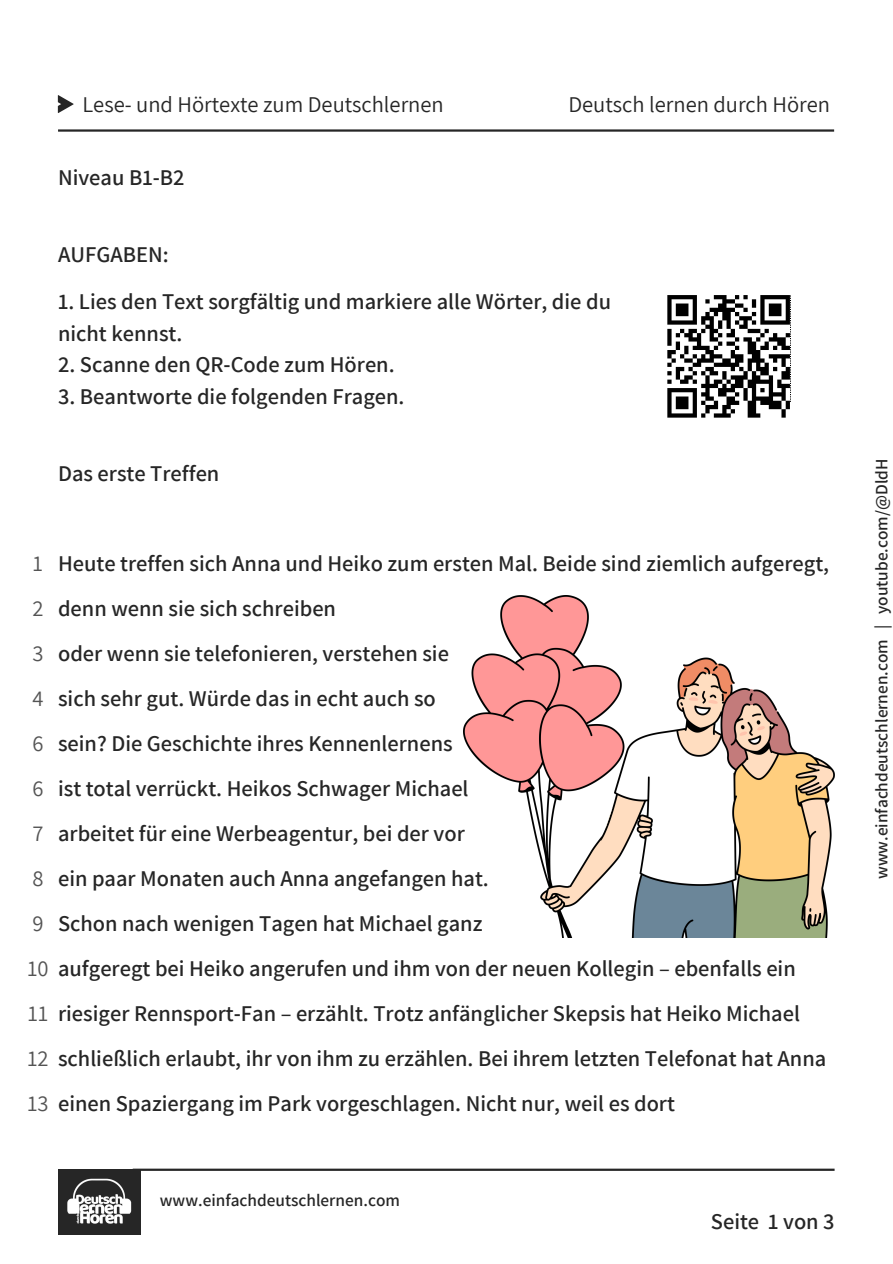
<style>
.page{position:relative;width:893px;height:1264px;background:#fff}
.page>*{position:absolute;margin:0;border:0;box-sizing:border-box;transform-origin:0 0}
.t1{font:600 22.5px/31.5px "Assistant";color:#262626}
.t2{font:22.5px "Assistant";color:#262626}
.t3{font:22.5px/45px "Assistant";color:#545454;text-align:justify}
.t4{font:600 17.4px "Assistant";color:#262626}
.s1{font-weight:400;color:#545454}
</style>
<div class="page">
<hr style="left:58px;top:129px;width:776px;height:3px;background:#262626">
<svg style="left:58px;top:95px;width:16px;height:18px"></svg>
<hr style="left:133px;top:1168px;width:701px;height:2px;background:#262626">
<div style="left:58px;top:1168px;width:83px;height:66px;background:#262626"></div>
<img style="left:66px;top:1178px;width:66px;height:57px">
<svg style="left:667px;top:295px;width:123px;height:122px"></svg>
<img style="left:464px;top:595px;width:370px;height:342px">
<p class="t2" style="left:82px;top:89px;width:363px">Lese- und Hörtexte zum Deutschlernen</p>
<p class="t2" style="left:568px;top:89px;width:263px">Deutsch lernen durch Hören</p>
<p class="t1" style="left:58px;top:161px;width:128px">Niveau B1-B2</p>
<p class="t1" style="left:58px;top:238px;width:112px">AUFGABEN:</p>
<p class="t1" style="left:58px;top:285px;width:554px">1. Lies den Text sorgfältig und markiere alle Wörter, die du nicht kennst.</p>
<p class="t1" style="left:58px;top:348px;width:338px">2. Scanne den QR-Code zum Hören.</p>
<p class="t1" style="left:58px;top:380px;width:348px">3. Beantworte die folgenden Fragen.</p>
<p class="t1" style="left:58px;top:457px;width:163px">Das erste Treffen</p>
<p class="t1" style="left:58px;top:547px;width:772px">Heute treffen sich Anna und Heiko zum ersten Mal. Beide sind ziemlich aufgeregt,</p>
<p class="t1" style="left:58px;top:592px;width:279px">denn wenn sie sich schreiben</p>
<p class="t1" style="left:58px;top:637px;width:392px">oder wenn sie telefonieren, verstehen sie</p>
<p class="t1" style="left:58px;top:682px;width:379px">sich sehr gut. Würde das in echt auch so</p>
<p class="t1" style="left:58px;top:727px;width:396px">sein? Die Geschichte ihres Kennenlernens</p>
<p class="t1" style="left:58px;top:772px;width:412px">ist total verrückt. Heikos Schwager Michael</p>
<p class="t1" style="left:58px;top:817px;width:408px">arbeitet für eine Werbeagentur, bei der vor</p>
<p class="t1" style="left:58px;top:862px;width:432px">ein paar Monaten auch Anna angefangen hat.</p>
<p class="t1" style="left:58px;top:907px;width:426px">Schon nach wenigen Tagen hat Michael ganz</p>
<p class="t1" style="left:27px;top:952px;width:769px"><span class="s1">10</span> aufgeregt bei Heiko angerufen und ihm von der neuen Kollegin – ebenfalls ein</p>
<p class="t1" style="left:28px;top:997px;width:773px"><span class="s1">11</span> riesiger Rennsport-Fan – erzählt. Trotz anfänglicher Skepsis hat Heiko Michael</p>
<p class="t1" style="left:27px;top:1042px;width:800px"><span class="s1">12</span> schließlich erlaubt, ihr von ihm zu erzählen. Bei ihrem letzten Telefonat hat Anna</p>
<p class="t1" style="left:27px;top:1087px;width:649px"><span class="s1">13</span> einen Spaziergang im Park vorgeschlagen. Nicht nur, weil es dort</p>
<p class="t3" style="left:33px;top:540px;width:13px">1<br>2<br>3<br>4<br>6<br>6<br>7<br>8<br>9</p>
<p class="t4" style="left:160px;top:1188px;width:241px">www.einfachdeutschlernen.com</p>
<p class="t1" style="left:710px;top:1204px;width:125px">Seite 1 von 3</p>
<p class="t4" style="left:869px;top:879px;width:422px;rotate:-90deg">www.einfachdeutschlernen.com | youtube.com/@DldH</p>
</div>
